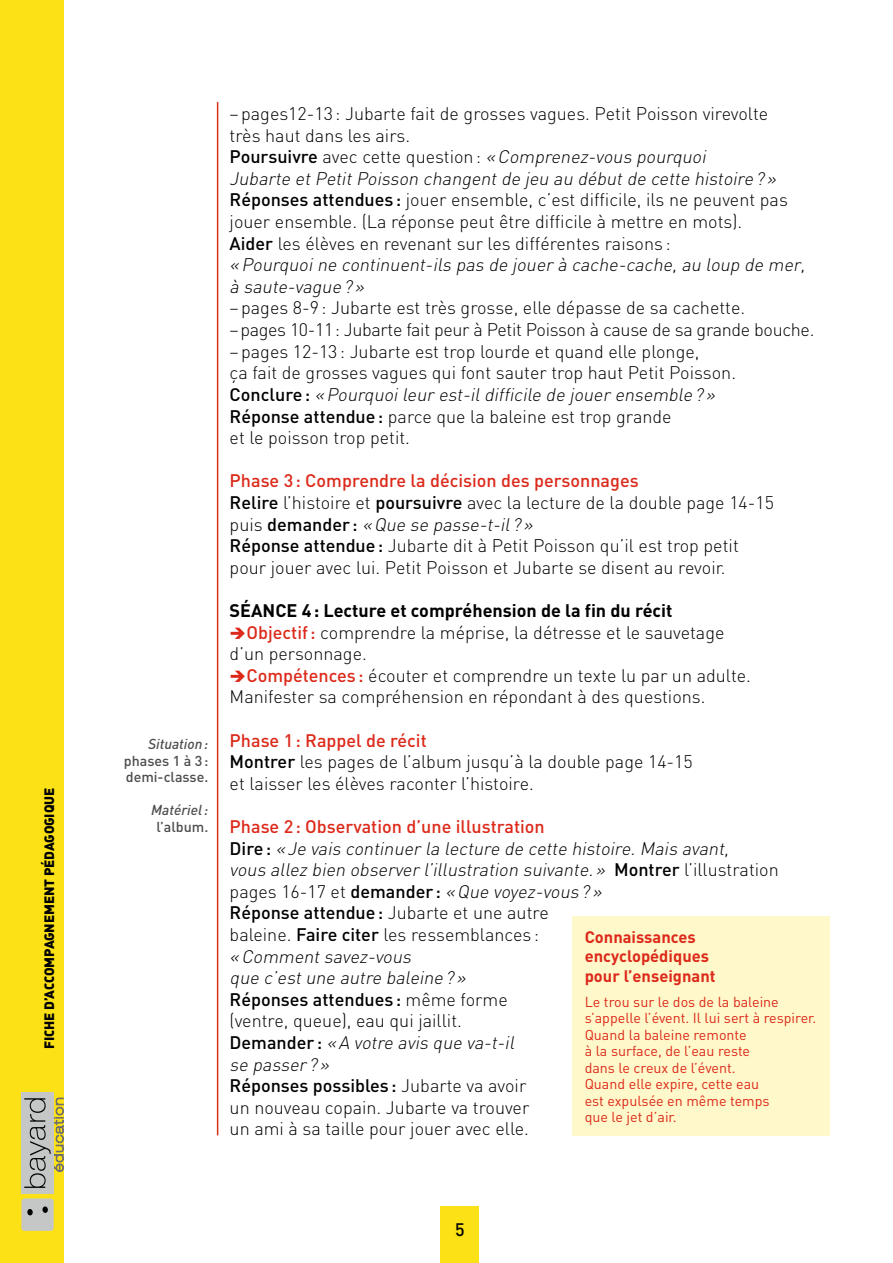
<style>
.page{position:relative;width:893px;height:1263px;background:#fff}
.page>*{position:absolute;margin:0;border:0;box-sizing:border-box;transform-origin:0 0}
.t1{font:300 18px/21.6px "DIN";color:#000}
.t2{font:italic 300 18px/21.6px "DIN";color:#000}
.t3{font:700 18px "DIN";color:#000}
.t4{font:18px "DINCE Medium Alternate";color:#000}
.t5{font:700 16.5px/19.5px "DIN";color:#dc291a}
.t6{font:14.25px/16.5px "DIN";color:#dc291a}
.t7{font:500 14.25px/16.5px "DIN";color:#4d4d4c}
.t8{font:italic 500 14.25px "DIN";color:#4d4d4c}
.t9{font:13.5px "DINCE Black Alternate";letter-spacing:-.01em;color:#000}
.s1{font-weight:500}
.s2{font-style:italic}
.s3{font-weight:500;color:#dc291a}
.s4{color:#dc291a}
.s5{font-weight:500;font-style:normal;color:#dc291a}
.s6{font-weight:500;font-style:normal}
.s7{font-style:normal}
</style>
<div class="page">
<div style="left:0;top:0;width:64px;height:1263px;background:#fbe115"></div>
<div style="left:21px;top:1198px;width:33px;height:33px;background:#c5c6c6;border-radius:3px"></div>
<svg style="left:42px;top:1206px;width:6px;height:7px"></svg>
<svg style="left:27px;top:1209px;width:6px;height:6px"></svg>
<div style="left:21px;top:1093px;width:33px;height:101px;background:#c5c6c6"></div>
<svg style="left:24px;top:1098px;width:40px;height:90px"></svg>
<hr style="left:217px;top:102px;width:1px;height:1033px;background:#d63016">
<div style="left:441px;top:1207px;width:38px;height:56px;background:#fbe115"></div>
<div style="left:572px;top:916px;width:257px;height:219px;background:#fff8ca"></div>
<p class="t9" style="left:40px;top:1049px;width:263px;rotate:-90deg">Fiche d’accompagnement pédagogique</p>
<p class="t8" style="left:148px;top:735px;width:62px">Situation:</p>
<p class="t7" style="left:124px;top:752px;width:86px">phases 1 à 3: demi-classe.</p>
<p class="t8" style="left:151px;top:801px;width:59px">Matériel:</p>
<p class="t7" style="left:157px;top:818px;width:53px">l’album.</p>
<p class="t1" style="left:230px;top:103px;width:581px">–pages12-13: Jubarte fait de grosses vagues. Petit Poisson virevolte<br>très haut dans les airs.<br><span class="s1">Poursuivre</span> avec cette question: <span class="s2">«Comprenez-vous pourquoi<br>Jubarte etPetitPoisson changentde jeu au débutde cette histoire?» </span><span class="s1">Réponses attendues :</span> jouer ensemble, c’est difficile, ils ne peuvent pas jouer ensemble. (La réponse peut être difficile à mettre en mots).<br><span class="s1">Aider</span> les élèves en revenant sur les différentes raisons :<br><span class="s2">«Pourquoine continuent-ils pas de jouer à cache-cache,au loup de mer, à saute-vague?»</span></p>
<p class="t1" style="left:230px;top:297px;width:586px">–pages 8-9: Jubarte est très grosse, elle dépasse de sa cachette.<br>–pages 10-11: Jubarte fait peur à Petit Poisson à cause de sa grande bouche. –pages 12-13: Jubarte est trop lourde et quand elle plonge,<br>ça fait de grosses vagues qui font sauter trop haut Petit Poisson.<br><span class="s1">C o n c l u re :</span> <span class="s2">«Pourquoileur est-ildifficile de jouer ensemble?»<br></span><span class="s1">Réponse attendue:</span> parce que la baleine est trop grande<br>et le poisson trop petit.</p>
<p class="t1" style="left:230px;top:470px;width:546px"><span class="s3">Phase 3: Comprendre la décision des personnages<br></span><span class="s1">Relire</span> l’histoire et <span class="s1">poursuivre</span> avec la lecture de la double page 14-15 puis <span class="s1">demander :</span> <span class="s2">«Que se passe-t-il?»<br></span><span class="s1">Réponse attendue:</span> Jubarte dit à Petit Poisson qu’il est trop petit pour jouer avec lui. Petit Poisson et Jubarte se disent au revoir.</p>
<p class="t3" style="left:230px;top:599px;width:444px">Séance 4: Lecture et compréhension de la fin du récit</p>
<p class="t1" style="left:230px;top:621px;width:496px"><span class="s4">➔</span><span class="s3">Objectif:</span> comprendre la méprise, la détresse et le sauvetage d’un personnage.</p>
<p class="t1" style="left:230px;top:664px;width:523px"><span class="s4">➔</span><span class="s3">Compétences :</span> écouter et comprendre un texte lu par un adulte.<br>Manifester sa compréhension en répondant à des questions.</p>
<p class="t1" style="left:230px;top:729px;width:465px"><span class="s3">Phase 1: Rappel de récit<br></span><span class="s1">Montrer</span> les pages de l’album jusqu’à la double page 14-15 et laisser les élèves raconter l’histoire.</p>
<p class="t2" style="left:230px;top:815px;width:551px"><span class="s5">Phase 2: Observation d’une illustration<br></span><span class="s6">D i re :</span> «Je vais continuer la lecture de cette histoire.Mais avant,<br>vous allez bien observer l’illustration suivante.» <span class="s6">M o n t re r</span> <span class="s7">l’ i l l u st ra t i o n pages 16-17 et</span> <span class="s6">demander :</span> «Que voyez-vous?»<br><span class="s6">Réponse attendue:</span> <span class="s7">Jubarte et une autre<br>baleine.</span> <span class="s6">Faire citer</span> <span class="s7">les ressemblances :<br></span>«Commentsavez-vous<br>que c’estune autre baleine?»<br><span class="s6">Réponses attendues :</span> <span class="s7">même forme<br>(ventre, queue), eau qui jaillit.<br></span><span class="s6">De ma n d e r :</span> «A votre avis que va-t-il<br>se passer ?»<br><span class="s6">Réponses possibles :</span> <span class="s7">Jubarte va avoir<br>un nouveau copain. Jubarte va trouver<br>un ami à sa taille pour jouer avec elle.</span></p>
<p class="t5" style="left:585px;top:926px;width:132px">Connaissances encyclopédiques pour l’enseignant</p>
<p class="t6" style="left:585px;top:993px;width:233px">Le trou sur le dos de la baleine s’appelle l’évent. Il lui sert à respirer.<br>Quand la baleine remonte<br>à la surface, de l’eau reste<br>dans le creux de l’évent.<br>Quand elle expire, cette eau<br>est expulsée en même temps<br>que le jet d’air.</p>
<p class="t4" style="left:455px;top:1216px;width:11px">5</p>
</div>
